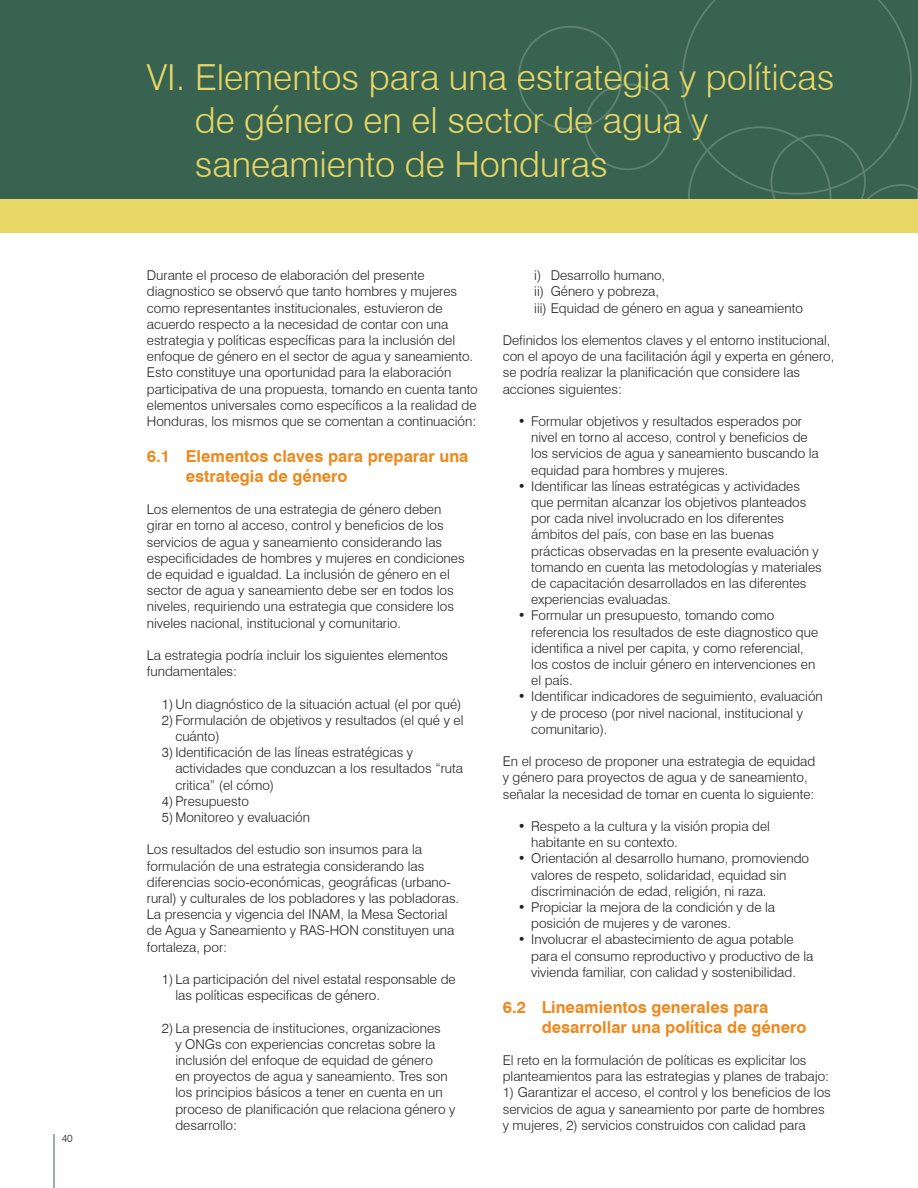
<style>
.page{position:relative;width:918px;height:1188px;background:#fff}
.page>*{position:absolute;margin:0;border:0;box-sizing:border-box;transform-origin:0 0}
.t1{font:300 36px/43.2px "Swiss 721 BT";color:#e8d665}
.t2{font:700 16.5px/19.8px "Swiss 721 BT";color:#ed891d}
.t3{font:300 13.5px/16.2px "Swiss 721 BT";color:#231f20}
.t4{font:300 10.5px "Swiss 721 BT";color:#231f20}
</style>
<div class="page">
<div style="left:0;top:0;width:918px;height:202px;background:#376350"></div>
<div style="left:518px;top:26px;width:104px;height:104px;border:2px solid #5f8373;border-radius:50%"></div>
<div style="left:584px;top:83px;width:87px;height:87px;border:2px solid #5f8373;border-radius:50%"></div>
<svg style="left:682px;top:0;width:230px;height:189px"></svg>
<svg style="left:687px;top:126px;width:145px;height:74px"></svg>
<div style="left:0;top:200px;width:918px;height:33px;background:#e8d665"></div>
<hr style="left:54px;top:1134px;width:1px;height:54px;background:#376350">
<svg style="left:851px;top:183px;width:67px;height:17px"></svg>
<p class="t4" style="left:62px;top:1132px;width:13px">40</p>
<h1 class="t1" style="left:195px;top:55px;width:641px;text-indent:-48px">VI. Elementos para una estrategia y políticas de género en el sector de agua y saneamiento de Honduras</h1>
<p class="t3" style="left:147px;top:267px;width:332px">Durante el proceso de elaboración del presente diagnostico se observó que tanto hombres y mujeres como representantes institucionales, estuvieron de acuerdo respecto a la necesidad de contar con una estrategia y políticas específicas para la inclusión del enfoque de género en el sector de agua y saneamiento.<br>Esto constituye una oportunidad para la elaboración participativa de una propuesta, tomando en cuenta tanto elementos universales como específicos a la realidad de Honduras, los mismos que se comentan a continuación:</p>
<p class="t2" style="left:186px;top:446px;width:284px;text-indent:-39px">6.1 Elementos claves para preparar una estrategia de género</p>
<p class="t3" style="left:147px;top:501px;width:319px">Los elementos de una estrategia de género deben girar en torno al acceso, control y beneficios de los servicios de agua y saneamiento considerando las especificidades de hombres y mujeres en condiciones de equidad e igualdad. La inclusión de género en el sector de agua y saneamiento debe ser en todos los niveles, requiriendo una estrategia que considere los niveles nacional, institucional y comunitario.</p>
<p class="t3" style="left:147px;top:647px;width:303px">La estrategia podría incluir los siguientes elementos fundamentales:</p>
<p class="t3" style="left:162px;top:696px;width:301px">1) Un diagnóstico de la situación actual (el por qué)</p>
<p class="t3" style="left:175px;top:712px;width:290px;text-indent:-14px">2) Formulación de objetivos y resultados (el qué y el cuánto)</p>
<p class="t3" style="left:175px;top:744px;width:289px;text-indent:-14px">3) Identificación de las líneas estratégicas y actividades que conduzcan a los resultados “ruta critica” (el cómo)</p>
<p class="t3" style="left:162px;top:793px;width:88px">4) Presupuesto</p>
<p class="t3" style="left:162px;top:809px;width:150px">5) Monitoreo y evaluación</p>
<p class="t3" style="left:147px;top:841px;width:314px">Los resultados del estudio son insumos para la formulación de una estrategia considerando las diferencias socio-económicas, geográficas (urbano&shy;rural) y culturales de los pobladores y las pobladoras.<br>La presencia y vigencia del INAM, la Mesa Sectorial de Agua y Saneamiento y RAS-HON constituyen una fortaleza, por:</p>
<p class="t3" style="left:175px;top:971px;width:282px;text-indent:-14px">1) La participación del nivel estatal responsable de las políticas especificas de género.</p>
<p class="t3" style="left:175px;top:1020px;width:282px;text-indent:-14px">2) La presencia de instituciones, organizaciones<br>y ONGs con experiencias concretas sobre la inclusión del enfoque de equidad de género<br>en proyectos de agua y saneamiento. Tres son los principios básicos a tener en cuenta en un proceso de planificación que relaciona género y desarrollo:</p>
<p class="t3" style="left:534px;top:267px;width:270px">i) Desarrollo humano,<br>ii) Género y pobreza,<br>iii) Equidad de género en agua y saneamiento</p>
<p class="t3" style="left:503px;top:332px;width:333px">Definidos los elementos claves y el entorno institucional, con el apoyo de una facilitación ágil y experta en género, se podría realizar la planificación que considere las acciones siguientes:</p>
<p class="t3" style="left:531px;top:413px;width:289px;text-indent:-14px">• Formular objetivos y resultados esperados por nivel en torno al acceso, control y beneficios de los servicios de agua y saneamiento buscando la equidad para hombres y mujeres.</p>
<p class="t3" style="left:531px;top:478px;width:292px;text-indent:-14px">• Identificar las líneas estratégicas y actividades que permitan alcanzar los objetivos planteados por cada nivel involucrado en los diferentes ámbitos del país, con base en las buenas prácticas observadas en la presente evaluación y tomando en cuenta las metodologías y materiales de capacitación desarrollados en las diferentes experiencias evaluadas.</p>
<p class="t3" style="left:531px;top:607px;width:288px;text-indent:-14px">• Formular un presupuesto, tomando como referencia los resultados de este diagnostico que identifica a nivel per capita, y como referencial, los costos de incluir género en intervenciones en el país.</p>
<p class="t3" style="left:531px;top:688px;width:293px;text-indent:-14px">• Identificar indicadores de seguimiento, evaluación y de proceso (por nivel nacional, institucional y comunitario).</p>
<p class="t3" style="left:503px;top:753px;width:314px">En el proceso de proponer una estrategia de equidad y género para proyectos de agua y de saneamiento, señalar la necesidad de tomar en cuenta lo siguiente:</p>
<p class="t3" style="left:531px;top:818px;width:240px;text-indent:-14px">• Respeto a la cultura y la visión propia del habitante en su contexto.</p>
<p class="t3" style="left:531px;top:850px;width:279px;text-indent:-14px">• Orientación al desarrollo humano, promoviendo valores de respeto, solidaridad, equidad sin discriminación de edad, religión, ni raza.</p>
<p class="t3" style="left:531px;top:899px;width:245px;text-indent:-14px">• Propiciar la mejora de la condición y de la posición de mujeres y de varones.</p>
<p class="t3" style="left:531px;top:931px;width:284px;text-indent:-14px">• Involucrar el abastecimiento de agua potable para el consumo reproductivo y productivo de la vivienda familiar, con calidad y sostenibilidad.</p>
<p class="t2" style="left:542px;top:997px;width:266px;text-indent:-39px">6.2 Lineamientos generales para desarrollar una política de género</p>
<p class="t3" style="left:503px;top:1052px;width:328px">El reto en la formulación de políticas es explicitar los planteamientos para las estrategias y planes de trabajo:</p>
<p class="t3" style="left:503px;top:1084px;width:330px">1) Garantizar el acceso, el control y los beneficios de los servicios de agua y saneamiento por parte de hombres y mujeres, 2) servicios construidos con calidad para</p>
</div>
